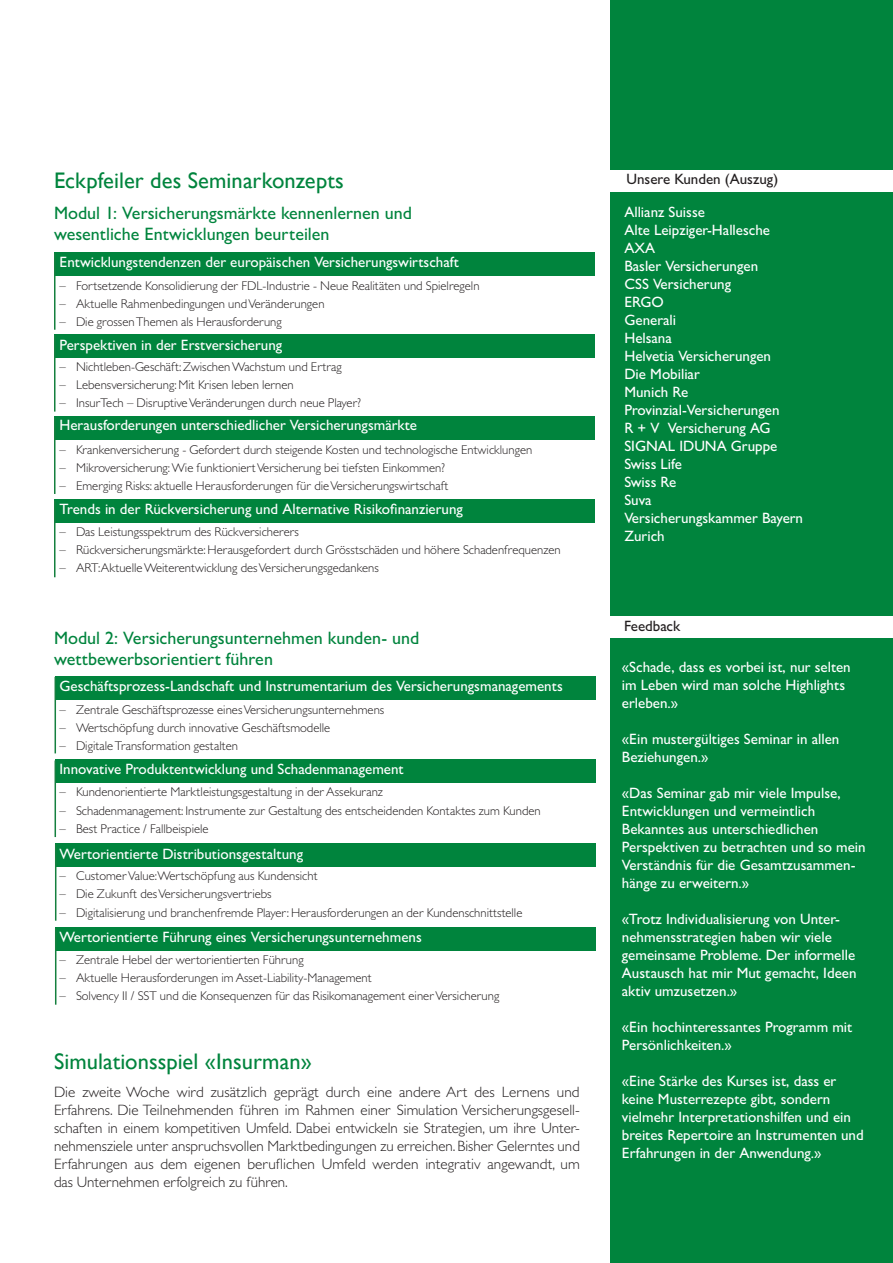
<style>
.page{position:relative;width:893px;height:1263px;background:#fff}
.page>*{position:absolute;margin:0;border:0;box-sizing:border-box;transform-origin:0 0}
.t1{font:22.5px "Gill Sans";letter-spacing:.005em;color:#00843d}
.t2{font:500 18px/21.6px "Gill Sans MT Pro";color:#00843d}
.t3{font:500 15px/18px "Gill Sans MT Pro";color:#fff}
.t4{font:300 15px/18px "Gill Sans MT Pro";color:#231f20;text-align:justify}
.t5{font:500 15px "Gill Sans MT Pro";color:#231f20}
.t6{font:300 12.75px "Gill Sans MT Pro";color:#231f20}
</style>
<div class="page">
<div style="left:611px;top:0;width:282px;height:1263px;background:#00843d"></div>
<div style="left:605px;top:170px;width:288px;height:21px;background:#fff"></div>
<div style="left:603px;top:617px;width:290px;height:21px;background:#fff"></div>
<div style="left:54px;top:252px;width:540px;height:24px;background:#00843d"></div>
<hr style="left:54px;top:253px;width:2px;height:77px;background:#15803f">
<div style="left:54px;top:334px;width:540px;height:24px;background:#00843d"></div>
<div style="left:54px;top:416px;width:540px;height:23px;background:#00843d"></div>
<div style="left:54px;top:499px;width:540px;height:24px;background:#00843d"></div>
<hr style="left:54px;top:335px;width:2px;height:77px;background:#15803f">
<hr style="left:54px;top:417px;width:2px;height:77px;background:#15803f">
<hr style="left:54px;top:501px;width:2px;height:76px;background:#15803f">
<div style="left:55px;top:676px;width:540px;height:24px;background:#00843d"></div>
<div style="left:55px;top:759px;width:540px;height:24px;background:#00843d"></div>
<div style="left:55px;top:844px;width:540px;height:23px;background:#00843d"></div>
<div style="left:55px;top:927px;width:540px;height:23px;background:#00843d"></div>
<hr style="left:55px;top:677px;width:1px;height:76px;background:#15803f">
<hr style="left:55px;top:760px;width:1px;height:77px;background:#15803f">
<hr style="left:55px;top:844px;width:1px;height:77px;background:#15803f">
<hr style="left:55px;top:928px;width:1px;height:77px;background:#15803f">
<h1 class="t1" style="left:54px;top:167px;width:291px">Eckpfeiler des Seminarkonzepts</h1>
<h2 class="t2" style="left:54px;top:202px;width:359px">Modul 1: Versicherungsmärkte kennenlernen und wesentliche Entwicklungen beurteilen</h2>
<p class="t3" style="left:60px;top:253px;width:401px">Entwicklungstendenzen der europäischen Versicherungswirtschaft</p>
<p class="t6" style="left:60px;top:278px;width:422px">– Fortsetzende Konsolidierung der FDL-Industrie - Neue Realitäten und Spielregeln</p>
<p class="t6" style="left:60px;top:296px;width:267px">– Aktuelle Rahmenbedingungen und Veränderungen</p>
<p class="t6" style="left:60px;top:314px;width:224px">– Die grossen Themen als Herausforderung</p>
<p class="t3" style="left:60px;top:336px;width:224px">Perspektiven in der Erstversicherung</p>
<p class="t6" style="left:60px;top:359px;width:284px">– Nichtleben-Geschäft: Zwischen Wachstum und Ertrag</p>
<p class="t6" style="left:60px;top:377px;width:236px">– Lebensversicherung: Mit Krisen leben lernen</p>
<p class="t6" style="left:60px;top:395px;width:303px">– InsurTech – Disruptive Veränderungen durch neue Player?</p>
<p class="t3" style="left:60px;top:416px;width:359px">Herausforderungen unterschiedlicher Versicherungsmärkte</p>
<p class="t6" style="left:60px;top:442px;width:474px">– Krankenversicherung - Gefordert durch steigende Kosten und technologische Entwicklungen</p>
<p class="t6" style="left:60px;top:460px;width:387px">– Mikroversicherung: Wie funktioniert Versicherung bei tiefsten Einkommen?</p>
<p class="t6" style="left:60px;top:478px;width:390px">– Emerging Risks: aktuelle Herausforderungen für die Versicherungswirtschaft</p>
<p class="t3" style="left:60px;top:500px;width:405px">Trends in der Rückversicherung und Alternative Risikofinanzierung</p>
<p class="t6" style="left:60px;top:524px;width:241px">– Das Leistungsspektrum des Rückversicherers</p>
<p class="t6" style="left:60px;top:542px;width:503px">– Rückversicherungsmärkte: Herausgefordert durch Grösstschäden und höhere Schadenfrequenzen</p>
<p class="t6" style="left:60px;top:560px;width:321px">– ART:Aktuelle Weiterentwicklung des Versicherungsgedankens</p>
<h2 class="t2" style="left:54px;top:627px;width:367px">Modul 2: Versicherungsunternehmen kunden- und wettbewerbsorientiert führen</h2>
<p class="t6" style="left:60px;top:702px;width:326px">– Zentrale Geschäftsprozesse eines Versicherungsunternehmens</p>
<p class="t6" style="left:60px;top:720px;width:272px">– Wertschöpfung durch innovative Geschäftsmodelle</p>
<p class="t6" style="left:60px;top:738px;width:180px">– Digitale Transformation gestalten</p>
<p class="t6" style="left:60px;top:784px;width:325px">– Kundenorientierte Marktleistungsgestaltung in der Assekuranz</p>
<p class="t6" style="left:60px;top:802px;width:483px">– Schadenmanagement: Instrumente zur Gestaltung des entscheidenden Kontaktes zum Kunden</p>
<p class="t6" style="left:60px;top:820px;width:151px">– Best Practice / Fallbeispiele</p>
<p class="t6" style="left:60px;top:868px;width:260px">– Customer Value:Wertschöpfung aus Kundensicht</p>
<p class="t6" style="left:60px;top:886px;width:214px">– Die Zukunft des Versicherungsvertriebs</p>
<p class="t6" style="left:60px;top:904px;width:464px">– Digitalisierung und branchenfremde Player: Herausforderungen an der Kundenschnittstelle</p>
<p class="t6" style="left:60px;top:952px;width:246px">– Zentrale Hebel der wertorientierten Führung</p>
<p class="t6" style="left:60px;top:970px;width:314px">– Aktuelle Herausforderungen im Asset-Liability-Management</p>
<p class="t6" style="left:60px;top:988px;width:441px">– Solvency II / SST und die Konsequenzen für das Risikomanagement einer Versicherung</p>
<p class="t3" style="left:60px;top:677px;width:505px">Geschäftsprozess-Landschaft und Instrumentarium des Versicherungsmanagements</p>
<p class="t3" style="left:60px;top:759px;width:346px">Innovative Produktentwicklung und Schadenmanagement</p>
<p class="t3" style="left:60px;top:845px;width:245px">Wertorientierte Distributionsgestaltung</p>
<p class="t3" style="left:60px;top:928px;width:364px">Wertorientierte Führung eines Versicherungsunternehmens</p>
<h1 class="t1" style="left:54px;top:1049px;width:259px">Simulationsspiel «Insurman»</h1>
<p class="t4" style="left:54px;top:1082px;width:527px">Die zweite Woche wird zusätzlich geprägt durch eine andere Art des Lernens und Erfahrens. Die Teilnehmenden führen im Rahmen einer Simulation Versicherungsgesell&shy;schaften in einem kompetitiven Umfeld. Dabei entwickeln sie Strategien, um ihre Unter&shy;nehmensziele unter anspruchsvollen Marktbedingungen zu erreichen. Bisher Gelerntes und Erfahrungen aus dem eigenen beruflichen Umfeld werden integrativ angewandt, um das Unternehmen erfolgreich zu führen.</p>
<p class="t5" style="left:626px;top:170px;width:153px">Unsere Kunden (Auszug)</p>
<p class="t3" style="left:624px;top:202px;width:180px">Allianz Suisse<br>Alte Leipziger-Hallesche<br>AXA<br>Basler Versicherungen<br>CSS Versicherung<br>ERGO<br>Generali<br>Helsana<br>Helvetia Versicherungen<br>Die Mobiliar<br>Munich Re<br>Provinzial-Versicherungen<br>R + V Versicherung AG<br>SIGNAL IDUNA Gruppe<br>Swiss Life<br>Swiss Re<br>Suva<br>Versicherungskammer Bayern<br>Zurich</p>
<p class="t5" style="left:624px;top:617px;width:58px">Feedback</p>
<p class="t3" style="left:622px;top:658px;width:230px">«Schade, dass es vorbei ist, nur selten im Leben wird man solche Highlights erleben.»</p>
<p class="t3" style="left:622px;top:730px;width:219px">«Ein mustergültiges Seminar in allen<br>Beziehungen.»</p>
<p class="t3" style="left:622px;top:784px;width:245px">«Das Seminar gab mir viele Impulse, Entwicklungen und vermeintlich Bekanntes aus unterschiedlichen Perspektiven zu betrachten und so mein Verständnis für die Gesamtzusammen&shy;hänge zu erweitern.»</p>
<p class="t3" style="left:622px;top:910px;width:236px">«Trotz Individualisierung von Unter&shy;nehmensstrategien haben wir viele gemeinsame Probleme. Der informelle Austausch hat mir Mut gemacht, Ideen aktiv umzusetzen.»</p>
<p class="t3" style="left:622px;top:1018px;width:232px">«Ein hochinteressantes Programm mit<br>Persönlichkeiten.»</p>
<p class="t3" style="left:622px;top:1072px;width:243px">«Eine Stärke des Kurses ist, dass er keine Musterrezepte gibt, sondern vielmehr Interpretationshilfen und ein breites Repertoire an Instrumenten und Erfahrungen in der Anwendung.»</p>
</div>
